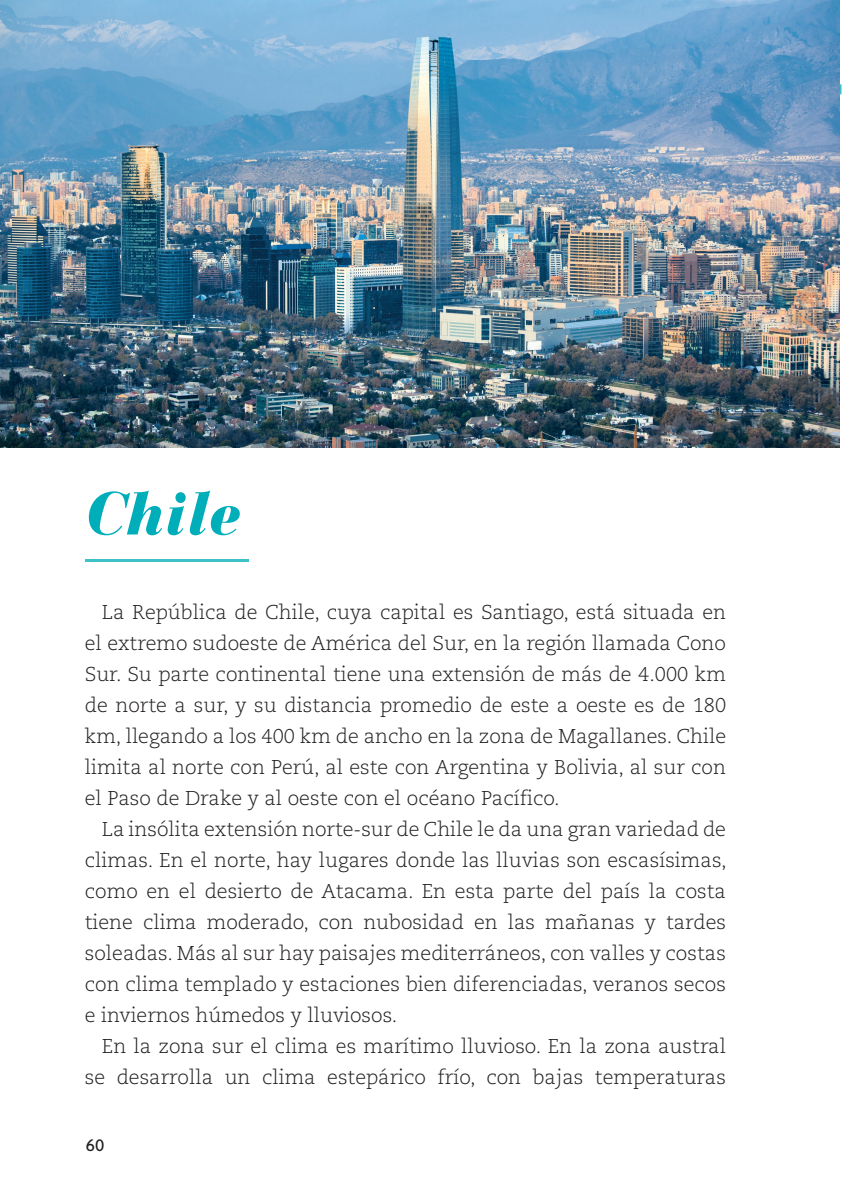
<style>
.page{position:relative;width:842px;height:1192px;background:#fff}
.page>*{position:absolute;margin:0;border:0;box-sizing:border-box;transform-origin:0 0}
.t1{font:italic 900 60px "Bauer Bodoni Std";color:#00aeba;scale:.95 1}
.t2{font:300 20px/31px "Caecilia LT Std";color:#231f20;text-align:justify}
.t3{font:500 18px "Agenda";color:#231f20}
</style>
<div class="page">
<hr style="left:85px;top:559px;width:163px;height:3px;background:#3fc1c9">
<img style="left:0;top:0;width:839px;height:448px">
<h1 class="t1" style="left:85px;top:477px;width:165px">Chile</h1>
<p class="t2" style="left:85px;top:597px;width:642px;text-indent:17px">La República de Chile, cuya capital es Santiago, está situada en el extremo sudoeste de América del Sur, en la región llamada Cono Sur. Su parte continental tiene una extensión de más de 4.000 km de norte a sur, y su distancia promedio de este a oeste es de 180 km, llegando a los 400 km de ancho en la zona de Magallanes. Chile limita al norte con Perú, al este con Argentina y Bolivia, al sur con el Paso de Drake y al oeste con el océano Pacífico.</p>
<p class="t2" style="left:85px;top:814px;width:643px;text-indent:17px">La insólita extensión norte-sur de Chile le da una gran variedad de climas. En el norte, hay lugares donde las lluvias son escasísimas, como en el desierto de Atacama. En esta parte del país la costa tiene clima moderado, con nubosidad en las mañanas y tardes soleadas. Más al sur hay paisajes mediterráneos, con valles y costas con clima templado y estaciones bien diferenciadas, veranos secos e inviernos húmedos y lluviosos.</p>
<p class="t2" style="left:85px;top:1031px;width:642px;text-align:right">En la zona sur el clima es marítimo lluvioso. En la zona austral se desarrolla un clima estepárico frío, con bajas temperaturas</p>
<p class="t3" style="left:86px;top:1133px;width:20px">60</p>
</div>
